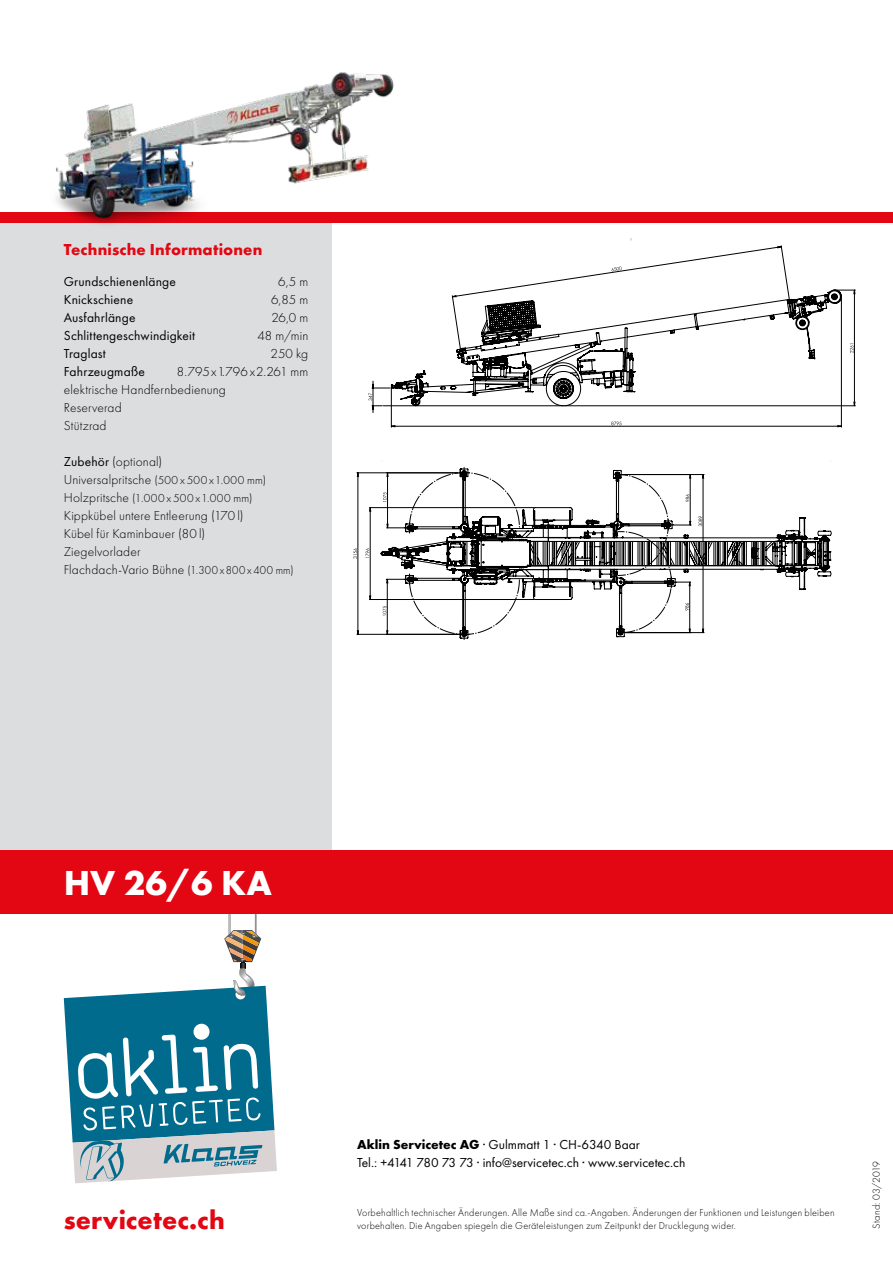
<style>
.page{position:relative;width:893px;height:1263px;background:#fff}
.page>*{position:absolute;margin:0;border:0;box-sizing:border-box;transform-origin:0 0}
.t1{font:700 36px "Futura PT";color:#fff}
.t2{font:700 27px "Futura PT";letter-spacing:.005em;color:#e30613}
.t3{font:700 16.5px "Futura PT";letter-spacing:.01em;color:#e30613}
.t4{font:300 13.5px/18px "Futura PT";letter-spacing:.01em;color:#000}
.t5{font:13.5px/18px "Futura PT";letter-spacing:.01em;color:#000}
.t6{font:300 12px "Futura PT";letter-spacing:.05em;color:#000}
.t7{font:300 10.5px/12.6px "Futura PT";letter-spacing:.02em;color:#000}
.s1{font-weight:400}
.s2{font-size:12px}
.s3{font-size:13.5px}
.s4{font-weight:700}
</style>
<div class="page">
<svg style="left:64px;top:930px;width:213px;height:253px"></svg>
<div style="left:0;top:223px;width:332px;height:627px;background:#dbddde"></div>
<div style="left:0;top:213px;width:893px;height:10px;background:#e30613"></div>
<div style="left:0;top:850px;width:893px;height:64px;background:#e30613"></div>
<img style="left:1px;top:72px;width:472px;height:152px">
<svg style="left:353px;top:473px;width:6px;height:161px"></svg>
<svg style="left:529px;top:469px;width:303px;height:169px"></svg>
<hr style="left:391px;top:389px;width:1px;height:38px;background:#000">
<hr style="left:841px;top:298px;width:1px;height:129px;background:#000">
<svg style="left:368px;top:387px;width:7px;height:26px"></svg>
<hr style="left:629px;top:441px;width:72px;height:1px;background:#000">
<hr style="left:629px;top:491px;width:72px;height:1px;background:#000">
<hr style="left:342px;top:649px;width:520px;height:1px;background:#c0c0c0">
<hr style="left:342px;top:238px;width:520px;height:1px;background:#c0c0c0">
<hr style="left:342px;top:644px;width:396px;height:1px;background:#c0c0c0">
<hr style="left:892px;top:238px;width:1px;height:190px;background:#c0c0c0">
<hr style="left:342px;top:238px;width:1px;height:190px;background:#c0c0c0">
<svg style="left:366px;top:461px;width:163px;height:184px"></svg>
<hr style="left:738px;top:645px;width:124px;height:1px;background:#c0c0c0">
<hr style="left:738px;top:610px;width:124px;height:1px;background:#c0c0c0">
<hr style="left:738px;top:593px;width:124px;height:1px;background:#c0c0c0">
<hr style="left:738px;top:628px;width:101px;height:1px;background:#c0c0c0">
<hr style="left:738px;top:623px;width:101px;height:1px;background:#c0c0c0">
<hr style="left:738px;top:619px;width:101px;height:1px;background:#c0c0c0">
<hr style="left:738px;top:615px;width:101px;height:1px;background:#c0c0c0">
<hr style="left:738px;top:641px;width:56px;height:1px;background:#c0c0c0">
<hr style="left:738px;top:636px;width:56px;height:1px;background:#c0c0c0">
<hr style="left:738px;top:632px;width:56px;height:1px;background:#c0c0c0">
<hr style="left:794px;top:632px;width:68px;height:1px;background:#c0c0c0">
<hr style="left:773px;top:606px;width:48px;height:1px;background:#c0c0c0">
<svg style="left:839px;top:593px;width:23px;height:1px"></svg>
<svg style="left:391px;top:422px;width:451px;height:5px"></svg>
<svg style="left:452px;top:238px;width:338px;height:52px"></svg>
<svg style="left:372px;top:290px;width:483px;height:119px"></svg>
<svg style="left:391px;top:290px;width:451px;height:116px"></svg>
<p class="t3" style="left:64px;top:238px;width:200px">Technische Informationen</p>
<p class="t5" style="left:64px;top:273px;width:114px">Grundschienenlänge</p>
<p class="t4" style="left:278px;top:273px;width:32px">6,5 m</p>
<p class="t5" style="left:64px;top:291px;width:71px">Knickschiene</p>
<p class="t4" style="left:271px;top:291px;width:39px">6,85 m</p>
<p class="t5" style="left:64px;top:309px;width:73px">Ausfahrlänge</p>
<p class="t4" style="left:271px;top:309px;width:38px">26,0 m</p>
<p class="t5" style="left:64px;top:327px;width:133px">Schlittengeschwindigkeit</p>
<p class="t4" style="left:257px;top:327px;width:52px">48 m/min</p>
<p class="t5" style="left:64px;top:345px;width:43px">Traglast</p>
<p class="t4" style="left:271px;top:345px;width:39px">250 kg</p>
<p class="t5" style="left:64px;top:363px;width:83px">Fahrzeugmaße</p>
<p class="t4" style="left:64px;top:363px;width:246px;text-indent:113px">8.795x1.796 x2.261 mm elektrische Handfernbedienung<br>Reserverad<br>Stützrad</p>
<p class="t4" style="left:64px;top:453px;width:204px"><span class="s1">Zubehör</span> (optional)<br>Universalpritsche <span class="s2">(500 x 500 x1.000 mm)</span></p>
<p class="t6" style="left:64px;top:491px;width:190px"><span class="s3">Holzpritsche</span> (1.000 x 500 x1.000 mm)</p>
<p class="t4" style="left:64px;top:507px;width:232px">Kippkübel untere Entleerung (170 l)<br>Kübel für Kaminbauer (80 l)<br>Ziegelvorlader<br>Flachdach-Vario Bühne <span class="s2">(1.300 x800 x 400 mm)</span></p>
<h1 class="t1" style="left:64px;top:860px;width:210px">HV 26/6 KA</h1>
<h2 class="t2" style="left:64px;top:1202px;width:163px">servicetec.ch</h2>
<p class="t5" style="left:357px;top:1135px;width:330px"><span class="s4">Aklin Servicetec AG</span> · Gulmmatt 1 · CH-6340 Baar<br>Tel.: +4141 780 73 73 · info@servicetec.ch · www.servicetec.ch</p>
<p class="t7" style="left:357px;top:1206px;width:479px">Vorbehaltlich technischer Änderungen. Alle Maße sind ca.-Angaben. Änderungen der Funktionen und Leistungen bleiben vorbehalten. Die Angaben spiegeln die Geräteleistungen zum Zeitpunkt der Drucklegung wider.</p>
<p class="t7" style="left:870px;top:1229px;width:69px;rotate:-90deg">Stand: 03/2019</p>
</div>
